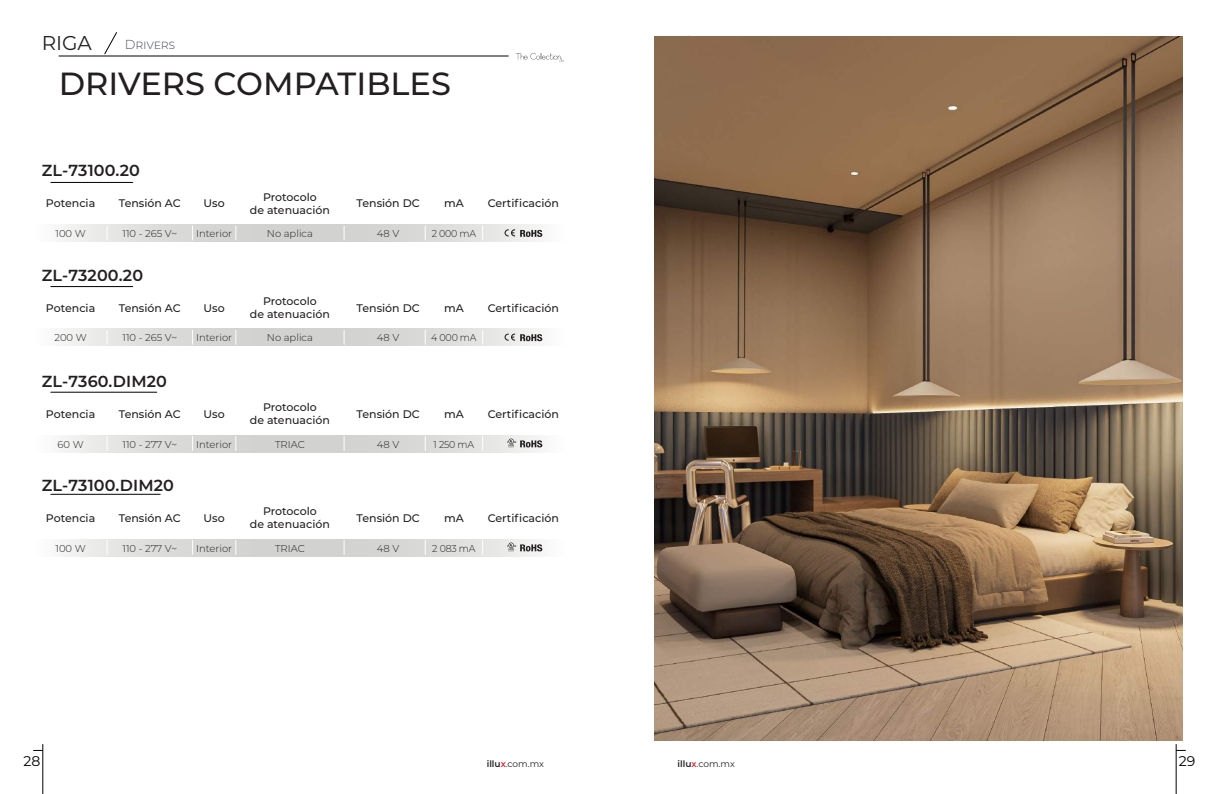
<style>
.page{position:relative;width:1219px;height:794px;background:#fff}
.page>*{position:absolute;margin:0;border:0;box-sizing:border-box;transform-origin:0 0}
.t1{font:500 32px "Montserrat";color:#231f20}
.t2{font:20px "Montserrat";color:#231f20}
.t3{font:600 16px "Montserrat";letter-spacing:.01em;color:#231f20}
.t4{font:14px "Montserrat";color:#000001}
.t5{font:300 13px "Montserrat";letter-spacing:-.025em;color:#515463}
.t6{font:500 11px/13.2px "Montserrat";color:#231f20;text-align:center}
.t7{font:300 10px "Montserrat";color:#231f20}
.t8{font:300 10px "Montserrat";color:#231f20;scale:.95 1}
.t9{font:9px "Montserrat";color:#231f20}
.s1{font-weight:600}
.s2{font-weight:600;color:#d91f26}
</style>
<div class="page">
<hr style="left:43px;top:744px;width:1px;height:50px;background:#000">
<hr style="left:1176px;top:744px;width:1px;height:50px;background:#000">
<div style="left:35px;top:748px;width:38px;height:36px;background:#231f20;opacity:.15"></div>
<svg style="left:516px;top:53px;width:48px;height:9px"></svg>
<hr style="left:59px;top:56px;width:449px;height:1px;background:#000001">
<svg style="left:61px;top:225px;width:479px;height:17px;background:#dbdcda"></svg>
<svg style="left:61px;top:329px;width:481px;height:17px;background:#dbdcda"></svg>
<svg style="left:61px;top:435px;width:481px;height:17px;background:#dbdcda"></svg>
<svg style="left:61px;top:539px;width:481px;height:17px;background:#dbdcda"></svg>
<svg style="left:104px;top:32px;width:13px;height:22px"></svg>
<svg style="left:505px;top:229px;width:38px;height:8px"></svg>
<svg style="left:505px;top:333px;width:38px;height:8px"></svg>
<img style="left:655px;top:36px;width:528px;height:704px">
<svg style="left:107px;top:226px;width:1px;height:14px"></svg>
<svg style="left:107px;top:330px;width:1px;height:14px"></svg>
<svg style="left:107px;top:436px;width:1px;height:14px"></svg>
<svg style="left:107px;top:540px;width:1px;height:14px"></svg>
<svg style="left:192px;top:226px;width:1px;height:14px"></svg>
<svg style="left:192px;top:330px;width:1px;height:14px"></svg>
<svg style="left:192px;top:436px;width:1px;height:14px"></svg>
<svg style="left:192px;top:540px;width:1px;height:14px"></svg>
<svg style="left:235px;top:226px;width:1px;height:14px"></svg>
<svg style="left:235px;top:330px;width:1px;height:14px"></svg>
<svg style="left:235px;top:436px;width:1px;height:14px"></svg>
<svg style="left:235px;top:540px;width:1px;height:14px"></svg>
<svg style="left:344px;top:226px;width:1px;height:14px"></svg>
<svg style="left:344px;top:330px;width:1px;height:14px"></svg>
<svg style="left:344px;top:436px;width:1px;height:14px"></svg>
<svg style="left:344px;top:540px;width:1px;height:14px"></svg>
<svg style="left:425px;top:226px;width:1px;height:14px"></svg>
<svg style="left:425px;top:330px;width:1px;height:14px"></svg>
<svg style="left:425px;top:436px;width:1px;height:14px"></svg>
<svg style="left:425px;top:540px;width:1px;height:14px"></svg>
<svg style="left:482px;top:226px;width:1px;height:14px"></svg>
<svg style="left:482px;top:330px;width:1px;height:14px"></svg>
<svg style="left:482px;top:436px;width:1px;height:14px"></svg>
<svg style="left:482px;top:540px;width:1px;height:14px"></svg>
<svg style="left:507px;top:438px;width:36px;height:9px"></svg>
<svg style="left:507px;top:542px;width:36px;height:9px"></svg>
<hr style="left:51px;top:494px;width:109px;height:1px;background:#000001">
<hr style="left:51px;top:392px;width:106px;height:1px;background:#000001">
<hr style="left:51px;top:286px;width:82px;height:1px;background:#000001">
<hr style="left:51px;top:182px;width:82px;height:1px;background:#000001">
<h2 class="t2" style="left:42px;top:29px;width:52px">RIGA</h2>
<p class="t5" style="left:125px;top:36px;width:52px">Drivers</p>
<h1 class="t1" style="left:59px;top:61px;width:394px">DRIVERS COMPATIBLES</h1>
<h3 class="t3" style="left:42px;top:159px;width:100px">ZL-73100.20</h3>
<p class="t6" style="left:46px;top:196px;width:51px">Potencia</p>
<p class="t6" style="left:119px;top:196px;width:63px">Tensión AC</p>
<p class="t6" style="left:204px;top:196px;width:23px">Uso</p>
<p class="t6" style="left:250px;top:190px;width:82px">Protocolo<br>de atenuación</p>
<p class="t6" style="left:357px;top:196px;width:65px">Tensión DC</p>
<p class="t6" style="left:444px;top:196px;width:21px">mA</p>
<p class="t6" style="left:488px;top:196px;width:73px">Certificación</p>
<p class="t7" style="left:56px;top:227px;width:32px">100 W</p>
<p class="t7" style="left:122px;top:227px;width:56px">110 - 265 V~</p>
<p class="t7" style="left:196px;top:227px;width:38px">Interior</p>
<p class="t7" style="left:267px;top:227px;width:48px">No aplica</p>
<p class="t7" style="left:377px;top:227px;width:24px">48 V</p>
<p class="t8" style="left:432px;top:227px;width:48px">2 000 mA</p>
<h3 class="t3" style="left:42px;top:264px;width:103px">ZL-73200.20</h3>
<p class="t6" style="left:46px;top:300px;width:51px">Potencia</p>
<p class="t6" style="left:119px;top:300px;width:63px">Tensión AC</p>
<p class="t6" style="left:204px;top:300px;width:23px">Uso</p>
<p class="t6" style="left:250px;top:294px;width:82px">Protocolo<br>de atenuación</p>
<p class="t6" style="left:357px;top:300px;width:65px">Tensión DC</p>
<p class="t6" style="left:444px;top:300px;width:21px">mA</p>
<p class="t6" style="left:488px;top:300px;width:73px">Certificación</p>
<p class="t7" style="left:54px;top:331px;width:34px">200 W</p>
<p class="t7" style="left:122px;top:331px;width:56px">110 - 265 V~</p>
<p class="t7" style="left:196px;top:331px;width:38px">Interior</p>
<p class="t7" style="left:267px;top:331px;width:48px">No aplica</p>
<p class="t7" style="left:377px;top:331px;width:24px">48 V</p>
<p class="t8" style="left:431px;top:331px;width:49px">4 000 mA</p>
<h3 class="t3" style="left:42px;top:370px;width:127px">ZL-7360.DIM20</h3>
<p class="t6" style="left:46px;top:407px;width:51px">Potencia</p>
<p class="t6" style="left:119px;top:407px;width:63px">Tensión AC</p>
<p class="t6" style="left:204px;top:407px;width:23px">Uso</p>
<p class="t6" style="left:250px;top:400px;width:82px">Protocolo<br>de atenuación</p>
<p class="t6" style="left:357px;top:407px;width:65px">Tensión DC</p>
<p class="t6" style="left:444px;top:407px;width:21px">mA</p>
<p class="t6" style="left:488px;top:407px;width:73px">Certificación</p>
<p class="t7" style="left:58px;top:437px;width:28px">60 W</p>
<p class="t7" style="left:122px;top:437px;width:56px">110 - 277 V~</p>
<p class="t7" style="left:196px;top:437px;width:38px">Interior</p>
<p class="t7" style="left:275px;top:437px;width:31px">TRIAC</p>
<p class="t7" style="left:377px;top:437px;width:24px">48 V</p>
<p class="t8" style="left:434px;top:437px;width:44px">1 250 mA</p>
<h3 class="t3" style="left:42px;top:474px;width:134px">ZL-73100.DIM20</h3>
<p class="t6" style="left:46px;top:511px;width:51px">Potencia</p>
<p class="t6" style="left:119px;top:511px;width:63px">Tensión AC</p>
<p class="t6" style="left:204px;top:511px;width:23px">Uso</p>
<p class="t6" style="left:250px;top:504px;width:82px">Protocolo<br>de atenuación</p>
<p class="t6" style="left:357px;top:511px;width:65px">Tensión DC</p>
<p class="t6" style="left:444px;top:511px;width:21px">mA</p>
<p class="t6" style="left:488px;top:511px;width:73px">Certificación</p>
<p class="t7" style="left:56px;top:541px;width:32px">100 W</p>
<p class="t7" style="left:122px;top:541px;width:56px">110 - 277 V~</p>
<p class="t7" style="left:196px;top:541px;width:38px">Interior</p>
<p class="t7" style="left:275px;top:541px;width:31px">TRIAC</p>
<p class="t7" style="left:377px;top:541px;width:24px">48 V</p>
<p class="t8" style="left:432px;top:541px;width:47px">2 083 mA</p>
<p class="t4" style="left:23px;top:751px;width:18px">28</p>
<p class="t4" style="left:1179px;top:751px;width:18px">29</p>
<p class="t9" style="left:487px;top:757px;width:59px"><span class="s1">illu</span><span class="s2">x</span>.com.mx</p>
<p class="t9" style="left:677px;top:757px;width:59px"><span class="s1">illu</span><span class="s2">x</span>.com.mx</p>
</div>
